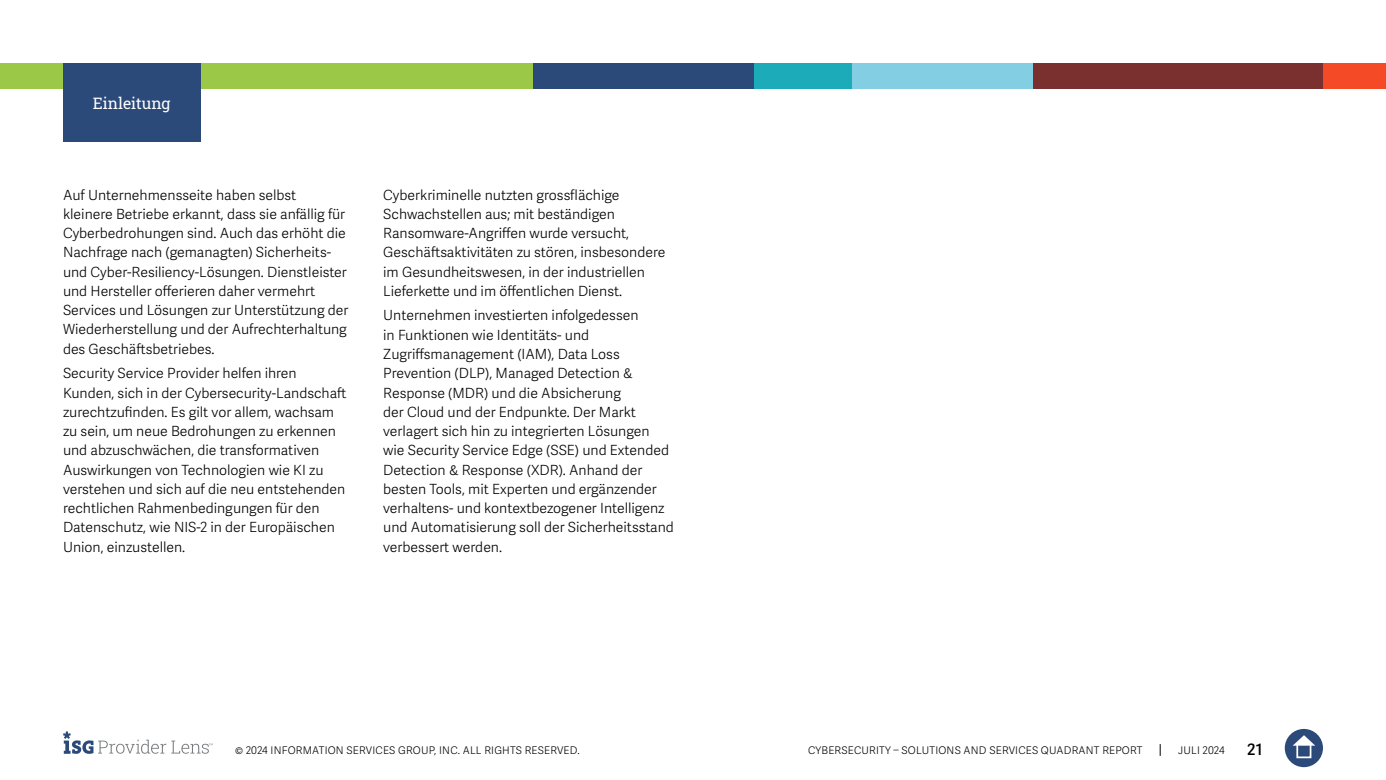
<style>
.page{position:relative;width:1386px;height:780px;background:#fff}
.page>*{position:absolute;margin:0;border:0;box-sizing:border-box;transform-origin:0 0}
.Section_Label_Blue_B{font:15.75px "Roboto Slab ISG P Regular";color:#fff}
.t1{font:600 15.75px "Adelle Sans";color:#000}
.t2{font:300 14px/19.2px "Adelle Sans";color:#000101}
.t3{font:300 10.5px "Adelle Sans";letter-spacing:.02em;color:#000}
</style>
<div class="page">
<svg style="left:1160px;top:744px;width:1px;height:12px"></svg>
<div style="left:1285px;top:729px;width:38px;height:38px;background:#2b4a79;border-radius:50%"></div>
<svg style="left:1293px;top:735px;width:22px;height:10px"></svg>
<div style="left:1296px;top:743px;width:15px;height:15px;border:2px solid #fff"></div>
<svg style="left:63px;top:731px;width:150px;height:23px"></svg>
<div style="left:0;top:63px;width:533px;height:25px;background:#9bc947"></div>
<div style="left:533px;top:63px;width:223px;height:25px;background:#2b4a79"></div>
<div style="left:850px;top:63px;width:184px;height:25px;background:#84cee3"></div>
<div style="left:1323px;top:63px;width:63px;height:25px;background:#f54a26"></div>
<div style="left:1033px;top:63px;width:290px;height:25px;background:#7a302e"></div>
<div style="left:754px;top:63px;width:98px;height:25px;background:#1cabb9"></div>
<div style="left:63px;top:63px;width:137px;height:79px;background:#2b4a79"></div>
<p class="Section_Label_Blue_B" style="left:93px;top:92px;width:79px">Einleitung</p>
<p class="t2" style="left:63px;top:185px;width:287px">Auf Unternehmensseite haben selbst kleinere Betriebe erkannt, dass sie anfällig für Cyberbedrohungen sind. Auch das erhöht die Nachfrage nach (gemanagten) Sicherheits&shy;und Cyber-Resiliency-Lösungen. Dienstleister und Hersteller offerieren daher vermehrt Services und Lösungen zur Unterstützung der Wiederherstellung und der Aufrechterhaltung des Geschäftsbetriebes.</p>
<p class="t2" style="left:63px;top:364px;width:285px">Security Service Provider helfen ihren Kunden, sich in der Cybersecurity-Landschaft zurechtzufinden. Es gilt vor allem, wachsam zu sein, um neue Bedrohungen zu erkennen und abzuschwächen, die transformativen Auswirkungen von Technologien wie KI zu verstehen und sich auf die neu entstehenden rechtlichen Rahmenbedingungen für den Datenschutz, wie NIS-2 in der Europäischen Union, einzustellen.</p>
<p class="t2" style="left:383px;top:185px;width:284px">Cyberkriminelle nutzten grossflächige Schwachstellen aus; mit beständigen Ransomware-Angriffen wurde versucht, Geschäftsaktivitäten zu stören, insbesondere im Gesundheitswesen, in der industriellen Lieferkette und im öffentlichen Dienst.</p>
<p class="t2" style="left:383px;top:306px;width:292px">Unternehmen investierten infolgedessen<br>in Funktionen wie Identitäts- und Zugriffsmanagement (IAM), Data Loss Prevention (DLP), Managed Detection &amp; Response (MDR) und die Absicherung<br>der Cloud und der Endpunkte. Der Markt verlagert sich hin zu integrierten Lösungen wie Security Service Edge (SSE) und Extended Detection &amp; Response (XDR). Anhand der besten Tools, mit Experten und ergänzender verhaltens- und kontextbezogener Intelligenz und Automatisierung soll der Sicherheitsstand verbessert werden.</p>
<p class="t3" style="left:235px;top:744px;width:346px">© 2024 INFORMATION SERVICES GROUP, INC. ALL RIGHTS RESERVED.</p>
<p class="t3" style="left:808px;top:744px;width:336px">CYBERSECURITY – SOLUTIONS AND SERVICES QUADRANT REPORT</p>
<p class="t3" style="left:1178px;top:744px;width:48px">JULI 2024</p>
<p class="t1" style="left:1247px;top:740px;width:17px">21</p>
</div>
